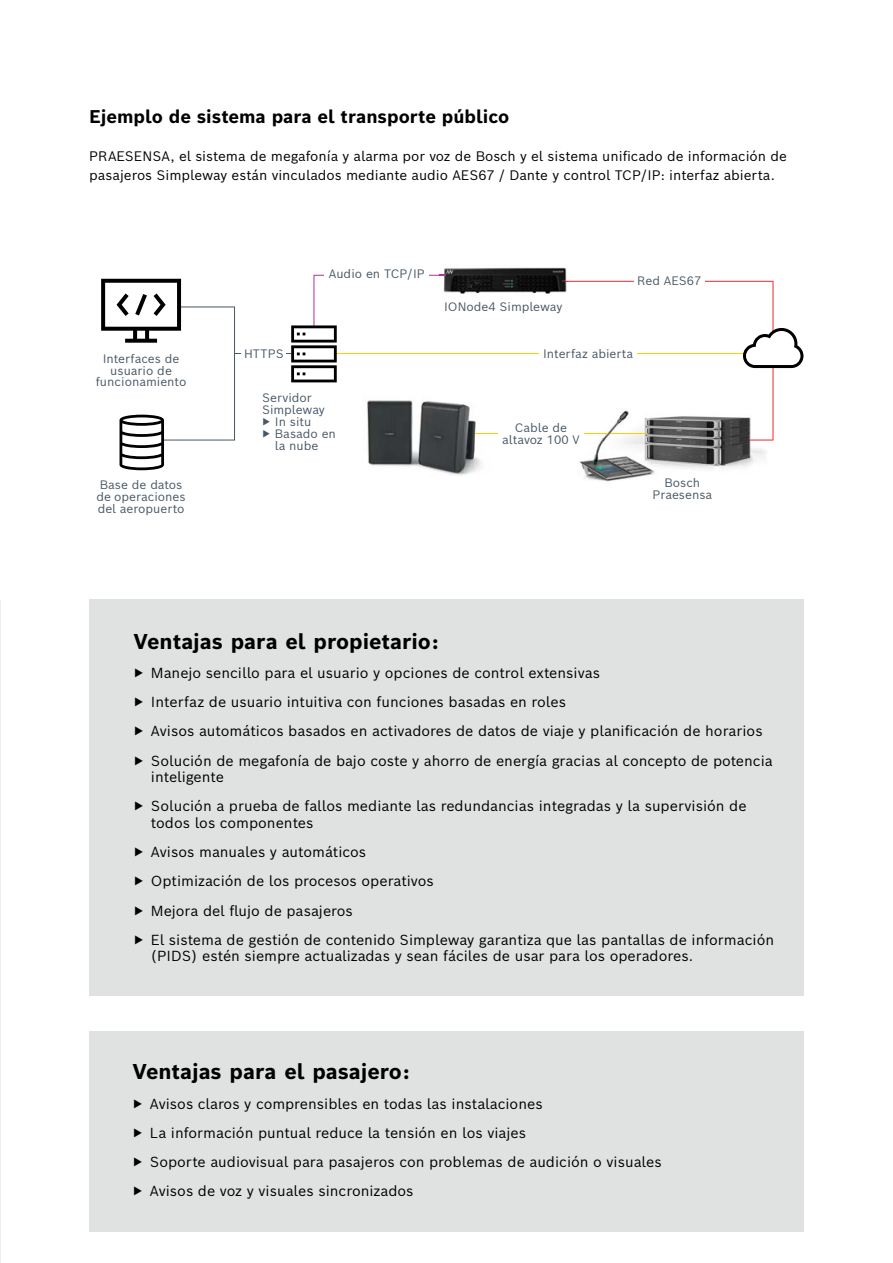
<style>
.page{position:relative;width:893px;height:1263px;background:#fff}
.page>*{position:absolute;margin:0;border:0;box-sizing:border-box;transform-origin:0 0}
.t1{font:700 21px "Bosch Sans";color:#000}
.t2{font:700 18px "Bosch Sans";color:#000}
.t3{font:14.25px/29.2px "Bosch Sans";color:#000}
.t4{font:13.5px/19.5px "Bosch Sans";color:#000}
.t5{font:12px/12px "Bosch Sans";color:#475765;text-align:center}
</style>
<div class="page">
<img style="left:0;top:600px;width:1px;height:663px">
<div style="left:89px;top:1031px;width:715px;height:200px;background:#e0e1e1"></div>
<div style="left:89px;top:599px;width:715px;height:397px;background:#e0e1e1"></div>
<img style="left:367px;top:400px;width:115px;height:76px">
<img style="left:579px;top:440px;width:191px;height:42px">
<hr style="left:335px;top:353px;width:410px;height:1px;background:#ffcd03">
<svg style="left:101px;top:279px;width:134px;height:191px"></svg>
<hr style="left:235px;top:353px;width:56px;height:1px;background:#475765">
<div style="left:241px;top:348px;width:45px;height:11px;background:#fff"></div>
<div style="left:539px;top:348px;width:98px;height:11px;background:#fff"></div>
<img style="left:439px;top:265px;width:129px;height:29px">
<svg style="left:291px;top:275px;width:154px;height:107px"></svg>
<hr style="left:475px;top:433px;width:170px;height:1px;background:#ffcd03">
<svg style="left:562px;top:281px;width:241px;height:159px"></svg>
<div style="left:652px;top:478px;width:61px;height:22px;background:#fff"></div>
<div style="left:498px;top:422px;width:85px;height:21px;background:#fff"></div>
<p class="t2" style="left:89px;top:104px;width:422px">Ejemplo de sistema para el transporte público</p>
<p class="t4" style="left:89px;top:145px;width:699px">PRAESENSA, el sistema de megafonía y alarma por voz de Bosch y el sistema unificado de información de pasajeros Simpleway están vinculados mediante audio AES67 / Dante y control TCP/IP: interfaz abierta.</p>
<p class="t5" style="left:96px;top:352px;width:92px">Interfaces de usuario de funcionamiento</p>
<p class="t5" style="left:96px;top:479px;width:91px;text-align:left">Base de datos de operaciones del aeropuerto</p>
<p class="t5" style="left:329px;top:267px;width:98px">Audio en TCP/IP</p>
<p class="t5" style="left:444px;top:301px;width:120px">IONode4 Simpleway</p>
<p class="t5" style="left:637px;top:275px;width:66px">Red AES67</p>
<p class="t5" style="left:244px;top:347px;width:41px">HTTPS</p>
<p class="t5" style="left:543px;top:347px;width:92px">Interfaz abierta</p>
<p class="t5" style="left:262px;top:391px;width:51px">Servidor</p>
<p class="t5" style="left:262px;top:403px;width:64px">Simpleway</p>
<p class="t5" style="left:262px;top:415px;width:51px">▶ In situ</p>
<p class="t5" style="left:262px;top:427px;width:75px">▶ Basado en</p>
<p class="t5" style="left:275px;top:439px;width:45px">la nube</p>
<p class="t5" style="left:502px;top:421px;width:79px">Cable de altavoz 100 V</p>
<p class="t5" style="left:652px;top:476px;width:61px">Bosch<br>Praesensa</p>
<h1 class="t1" style="left:134px;top:627px;width:306px">Ventajas para el propietario:</h1>
<p class="t3" style="left:134px;top:657px;width:640px">▶ Manejo sencillo para el usuario y opciones de control extensivas<br>▶ Interfaz de usuario intuitiva con funciones basadas en roles<br>▶ Avisos automáticos basados en activadores de datos de viaje y planificación de horarios ▶ Solución de megafonía de bajo coste y ahorro de energía gracias al concepto de potencia</p>
<p class="t3" style="left:134px;top:762px;width:614px;text-indent:17px">inteligente<br>▶ Solución a prueba de fallos mediante las redundancias integradas y la supervisión de</p>
<p class="t3" style="left:134px;top:807px;width:642px;text-indent:17px">todos los componentes<br>▶ Avisos manuales y automáticos<br>▶ Optimización de los procesos operativos<br>▶ Mejora del flujo de pasajeros<br>▶ El sistema de gestión de contenido Simpleway garantiza que las pantallas de información</p>
<p class="t3" style="left:151px;top:941px;width:544px">(PIDS) estén siempre actualizadas y sean fáciles de usar para los operadores.</p>
<h1 class="t1" style="left:133px;top:1057px;width:278px">Ventajas para el pasajero:</h1>
<p class="t3" style="left:133px;top:1088px;width:530px">▶ Avisos claros y comprensibles en todas las instalaciones<br>▶ La información puntual reduce la tensión en los viajes<br>▶ Soporte audiovisual para pasajeros con problemas de audición o visuales ▶ Avisos de voz y visuales sincronizados</p>
</div>
